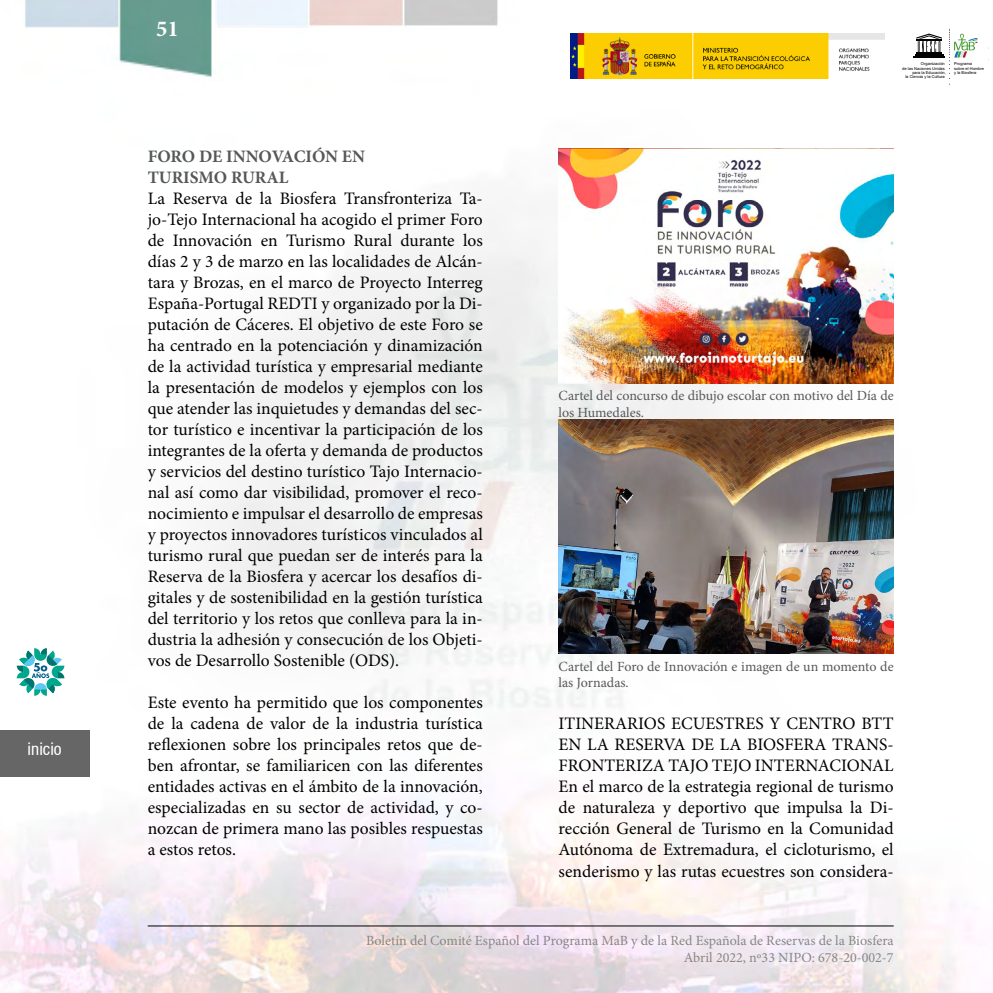
<style>
.page{position:relative;width:993px;height:993px;background:#fff}
.page>*{position:absolute;margin:0;border:0;box-sizing:border-box;transform-origin:0 0}
.t1{font:700 22.75px "Minion Pro";color:#fff}
.t2{font:17.5px/21px "Minion Pro";color:#000;text-align:justify}
.t3{font:700 17.5px/21px "Minion Pro";letter-spacing:-.005em;color:#575756}
.t4{font:condensed 17.5px "Helvetica 57";color:#fff}
.t5{font:14px/16.8px "Minion Pro";color:#575756}
.t6{font:14px/16.8px "Minion Pro";color:#878787;text-align:right}
.t7{font:4.02px/4.4px "Arial";color:#000}
</style>
<div class="page">
<img style="left:0;top:0;width:989px;height:992px">
<hr style="left:148px;top:925px;width:745px;height:1px;background:#000">
<div style="left:0;top:729px;width:89px;height:47px;background:#666"></div>
<div style="left:217px;top:0;width:91px;height:28px;background:#ecf4fc"></div>
<img style="left:570px;top:33px;width:314px;height:45px">
<svg style="left:17px;top:648px;width:47px;height:47px"></svg>
<hr style="left:913px;top:56px;width:31px;height:2px;background:#000">
<svg style="left:914px;top:34px;width:28px;height:22px"></svg>
<svg style="left:948px;top:29px;width:29px;height:56px"></svg>
<img style="left:558px;top:149px;width:335px;height:234px">
<img style="left:558px;top:419px;width:335px;height:234px">
<p class="t4" style="left:28px;top:738px;width:36px">inicio</p>
<h1 class="t1" style="left:156px;top:13px;width:24px">51</h1>
<p class="t7" style="left:901px;top:62px;width:45px;text-align:right">Organización<br>de las Naciones Unidas para la Educación,<br>la Ciencia y la Cultura</p>
<p class="t7" style="left:953px;top:62px;width:31px">Programa<br>sobre el Hombre y la Biosfera</p>
<p class="t3" style="left:148px;top:145px;width:219px">FORO DE INNOVACIÓN EN<br>TURISMO RURAL</p>
<p class="t2" style="left:148px;top:188px;width:336px">La Reserva de la Biosfera Transfronteriza Ta&shy;jo-Tejo Internacional ha acogido el primer Foro de Innovación en Turismo Rural durante los días 2 y 3 de marzo en las localidades de Alcán&shy;tara y Brozas, en el marco de Proyecto Interreg España-Portugal REDTI y organizado por la Di&shy;putación de Cáceres. El objetivo de este Foro se ha centrado en la potenciación y dinamización de la actividad turística y empresarial mediante la presentación de modelos y ejemplos con los que atender las inquietudes y demandas del sec&shy;tor turístico e incentivar la participación de los integrantes de la oferta y demanda de productos y servicios del destino turístico Tajo Internacio&shy;nal así como dar visibilidad, promover el reco&shy;nocimiento e impulsar el desarrollo de empresas y proyectos innovadores turísticos vinculados al turismo rural que puedan ser de interés para la Reserva de la Biosfera y acercar los desafíos di&shy;gitales y de sostenibilidad en la gestión turística del territorio y los retos que conlleva para la in&shy;dustria la adhesión y consecución de los Objeti&shy;vos de Desarrollo Sostenible (ODS).</p>
<p class="t2" style="left:148px;top:692px;width:336px">Este evento ha permitido que los componentes de la cadena de valor de la industria turística reflexionen sobre los principales retos que de&shy;ben afrontar, se familiaricen con las diferentes entidades activas en el ámbito de la innovación, especializadas en su sector de actividad, y co&shy;nozcan de primera mano las posibles respuestas a estos retos.</p>
<p class="t5" style="left:558px;top:387px;width:336px">Cartel del concurso de dibujo escolar con motivo del Día de los Humedales.</p>
<p class="t5" style="left:558px;top:657px;width:336px">Cartel del Foro de Innovación e imagen de un momento de las Jornadas.</p>
<p class="t2" style="left:558px;top:713px;width:336px">ITINERARIOS ECUESTRES Y CENTRO BTT EN LA RESERVA DE LA BIOSFERA TRANS-FRONTERIZA TAJO TEJO INTERNACIONAL En el marco de la estrategia regional de turismo de naturaleza y deportivo que impulsa la Di&shy;rección General de Turismo en la Comunidad Autónoma de Extremadura, el cicloturismo, el senderismo y las rutas ecuestres son considera-</p>
<p class="t6" style="left:366px;top:931px;width:529px">Boletín del Comité Español del Programa MaB y de la Red Española de Reservas de la Biosfera<br>Abril 2022, nº33 NIPO: 678-20-002-7</p>
</div>
